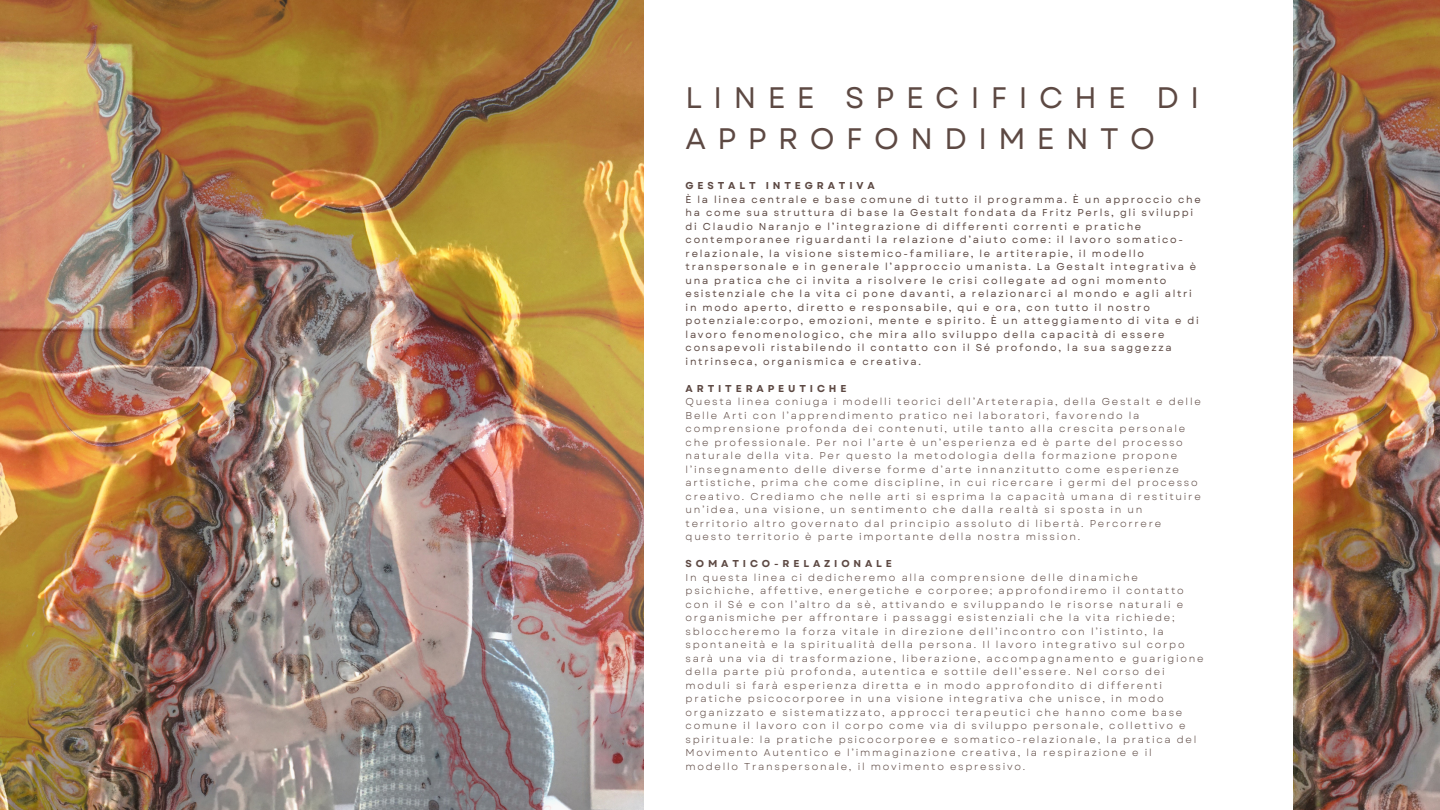
<style>
.page{position:relative;width:1440px;height:810px;background:#fff}
.page>*{position:absolute;margin:0;border:0;box-sizing:border-box;transform-origin:0 0}
.t1{font:29.6px/41.2px "Garet";letter-spacing:.385em;color:#5d4943}
.t2{font:10px/13.5px "Garet";letter-spacing:.17em;color:#5d4943}
.t3{font:10px/13.5px "Garet";letter-spacing:.17em;color:#5d4943}
.t4{font:700 10px "Garet";letter-spacing:.385em;color:#5d4943}
</style>
<div class="page">
<img style="left:0;top:0;width:644px;height:810px">
<img style="left:1294px;top:0;width:146px;height:810px">
<p class="t1" style="left:686px;top:77px;width:515px">LINEE SPECIFICHE DI<br>APPROFONDIMENTO</p>
<p class="t4" style="left:686px;top:179px;width:191px">GESTALT INTEGRATIVA</p>
<p class="t3" style="left:686px;top:193px;width:517px">È la linea centrale e base comune di tutto il programma. È un approccio che ha come sua struttura di base la Gestalt fondata da Fritz Perls, gli sviluppi di Claudio Naranjo e l’integrazione di differenti correnti e pratiche contemporanee riguardanti la relazione d’aiuto come: il lavoro somatico&shy;relazionale, la visione sistemico-familiare, le artiterapie, il modello transpersonale e in generale l’approccio umanista. La Gestalt integrativa è una pratica che ci invita a risolvere le crisi collegate ad ogni momento esistenziale che la vita ci pone davanti, a relazionarci al mondo e agli altri in modo aperto, diretto e responsabile, qui e ora, con tutto il nostro potenziale:corpo, emozioni, mente e spirito. È un atteggiamento di vita e di lavoro fenomenologico, che mira allo sviluppo della capacità di essere consapevoli ristabilendo il contatto con il Sé profondo, la sua saggezza intrinseca, organismica e creativa.</p>
<p class="t4" style="left:686px;top:381px;width:162px">ARTITERAPEUTICHE</p>
<p class="t2" style="left:686px;top:395px;width:517px">Questa linea coniuga i modelli teorici dell’Arteterapia, della Gestalt e delle Belle Arti con l’apprendimento pratico nei laboratori, favorendo la comprensione profonda dei contenuti, utile tanto alla crescita personale che professionale. Per noi l’arte è un’esperienza ed è parte del processo naturale della vita. Per questo la metodologia della formazione propone l’insegnamento delle diverse forme d’arte innanzitutto come esperienze artistiche, prima che come discipline, in cui ricercare i germi del processo creativo. Crediamo che nelle arti si esprima la capacità umana di restituire un’idea, una visione, un sentimento che dalla realtà si sposta in un territorio altro governato dal principio assoluto di libertà. Percorrere questo territorio è parte importante della nostra mission.</p>
<p class="t4" style="left:686px;top:557px;width:208px">SOMATICO-RELAZIONALE</p>
<p class="t2" style="left:686px;top:571px;width:520px">In questa linea ci dedicheremo alla comprensione delle dinamiche psichiche, affettive, energetiche e corporee; approfondiremo il contatto con il Sé e con l’altro da sè, attivando e sviluppando le risorse naturali e organismiche per affrontare i passaggi esistenziali che la vita richiede; sbloccheremo la forza vitale in direzione dell’incontro con l’istinto, la spontaneità e la spiritualità della persona. Il lavoro integrativo sul corpo sarà una via di trasformazione, liberazione, accompagnamento e guarigione della parte più profonda, autentica e sottile dell’essere. Nel corso dei moduli si farà esperienza diretta e in modo approfondito di differenti pratiche psicocorporee in una visione integrativa che unisce, in modo organizzato e sistematizzato, approcci terapeutici che hanno come base comune il lavoro con il corpo come via di sviluppo personale, collettivo e spirituale: la pratiche psicocorporee e somatico-relazionale, la pratica del Movimento Autentico e l’immaginazione creativa, la respirazione e il modello Transpersonale, il movimento espressivo.</p>
</div>
